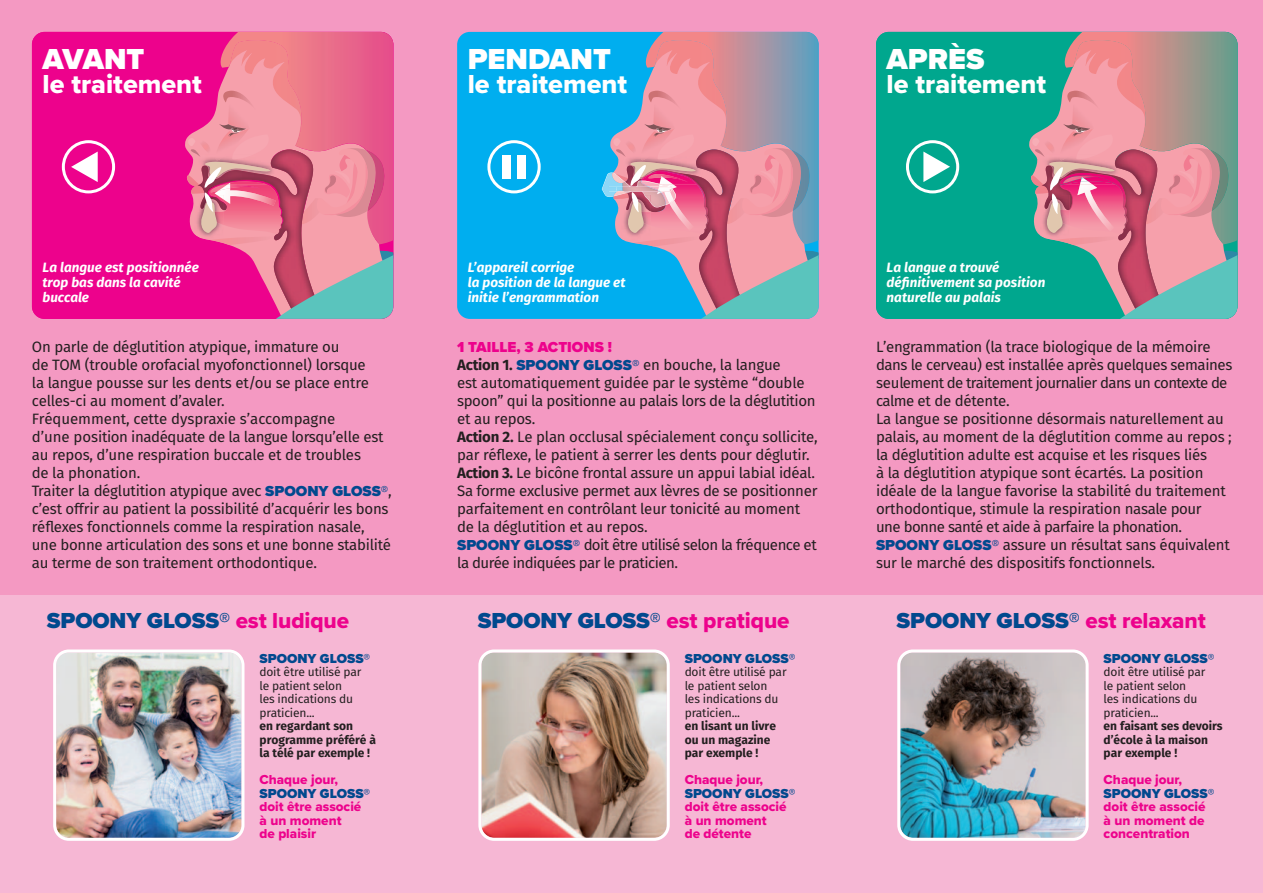
<style>
.page{position:relative;width:1263px;height:893px;background:#f499c2}
.page>*{position:absolute;margin:0;border:0;box-sizing:border-box;transform-origin:0 0}
.t1{font:900 30px "Proxima Nova";color:#fff}
.t2{font:27px "Proxima Nova Extrabld";color:#fff}
.t3{font:900 22.5px "Proxima Nova";letter-spacing:-.005em;color:#01498e}
.t4{font:15px/18px "Fira Sans";letter-spacing:-.015em;color:#231f20}
.t5{font:15px/18px "Fira Sans";letter-spacing:-.035em;color:#231f20}
.t6{font:900 15px "Proxima Nova";color:#ed028c}
.t7{font:13.5px/13.5px "Proxima Nova Extrabld";color:#ed028c}
.t8{font:italic 700 13.5px/15px "Fira Sans";color:#fff}
.t9{font:900 13.5px "Proxima Nova";color:#01498e}
.t10{font:12px/13.5px "Fira Sans";letter-spacing:-.015em;color:#231f20}
.t11{font:700 12px/13.5px "Fira Sans";color:#231f20}
.s1{font-family:"Proxima Nova";font-weight:900;color:#01498e}
.s2{font-family:"Proxima Nova Extrabld";font-weight:400;color:#ed028c}
.s3{font-weight:700}
</style>
<div class="page">
<div style="left:0;top:595px;width:1263px;height:298px;background:#f6b7d4"></div>
<div style="left:32px;top:32px;width:187px;height:287px;background:#ed028c"></div>
<div style="left:185px;top:37px;width:34px;height:281px;background:#ed028c"></div>
<img style="left:219px;top:32px;width:174px;height:92px">
<img style="left:229px;top:40px;width:150px;height:84px">
<svg style="left:186px;top:124px;width:207px;height:195px;background:#d77197"></svg>
<div style="left:457px;top:32px;width:187px;height:287px;background:#00aeef"></div>
<div style="left:610px;top:37px;width:34px;height:87px;background:#00aeef"></div>
<img style="left:644px;top:32px;width:175px;height:92px">
<img style="left:654px;top:40px;width:150px;height:84px">
<svg style="left:602px;top:124px;width:217px;height:195px;background:#a097b0"></svg>
<div style="left:876px;top:32px;width:187px;height:287px;background:#00a78e"></div>
<div style="left:1029px;top:37px;width:34px;height:281px;background:#00a78e"></div>
<img style="left:1063px;top:32px;width:174px;height:92px">
<img style="left:1073px;top:40px;width:150px;height:84px">
<svg style="left:1030px;top:124px;width:207px;height:195px;background:#a79398"></svg>
<img style="left:53px;top:649px;width:191px;height:192px">
<img style="left:478px;top:649px;width:192px;height:192px">
<img style="left:897px;top:649px;width:192px;height:192px">
<svg style="left:62px;top:140px;width:53px;height:53px;background:#f250af"></svg>
<svg style="left:906px;top:140px;width:53px;height:53px;background:#4fc2b1"></svg>
<svg style="left:487px;top:140px;width:54px;height:53px;background:#31bdf2"></svg>
<div style="left:502px;top:155px;width:9px;height:24px;background:#fff"></div>
<div style="left:517px;top:155px;width:9px;height:24px;background:#fff"></div>
<p class="t1" style="left:43px;top:49px;width:103px">AVANT</p>
<p class="t2" style="left:43px;top:67px;width:161px">le traitement</p>
<p class="t1" style="left:468px;top:49px;width:145px">PENDANT</p>
<p class="t2" style="left:468px;top:67px;width:161px">le traitement</p>
<p class="t1" style="left:887px;top:49px;width:99px">APRÈS</p>
<p class="t2" style="left:887px;top:67px;width:161px">le traitement</p>
<p class="t8" style="left:43px;top:261px;width:158px">La langue est positionnée trop bas dans la cavité buccale</p>
<p class="t8" style="left:468px;top:261px;width:108px">L’appareil corrige</p>
<p class="t8" style="left:468px;top:276px;width:159px">la position de la langue et initie l’engrammation</p>
<p class="t4" style="left:32px;top:339px;width:309px">On parle de déglutition atypique, immature ou</p>
<p class="t4" style="left:32px;top:357px;width:335px">de TOM (trouble orofacial myofonctionnel) lorsque</p>
<p class="t4" style="left:32px;top:375px;width:339px">la langue pousse sur les dents et/ou se place entre celles-ci au moment d’avaler.</p>
<p class="t4" style="left:32px;top:411px;width:305px">Fréquemment, cette dyspraxie s’accompagne</p>
<p class="t4" style="left:32px;top:429px;width:353px">d’une position inadéquate de la langue lorsqu’elle est au repos, d’une respiration buccale et de troubles</p>
<p class="t4" style="left:32px;top:465px;width:110px">de la phonation.</p>
<p class="t4" style="left:32px;top:483px;width:361px">Traiter la déglutition atypique avec <span class="s1">SPOONY GLOSS®</span>, c’est offrir au patient la possibilité d’acquérir les bons réflexes fonctionnels comme la respiration nasale, une bonne articulation des sons et une bonne stabilité au terme de son traitement orthodontique.</p>
<p class="t3" style="left:47px;top:613px;width:304px">SPOONY GLOSS® <span class="s2">est ludique</span></p>
<p class="t9" style="left:259px;top:654px;width:112px">SPOONY GLOSS®</p>
<p class="t10" style="left:259px;top:666px;width:103px">doit être utilisé par</p>
<p class="t10" style="left:259px;top:680px;width:84px">le patient selon</p>
<p class="t10" style="left:259px;top:693px;width:95px">les indications du praticien...</p>
<p class="t11" style="left:259px;top:720px;width:118px">en regardant son programme préféré à la télé par exemple !</p>
<p class="t7" style="left:259px;top:773px;width:80px">Chaque jour,</p>
<p class="t7" style="left:259px;top:786px;width:112px"><span class="s1">SPOONY GLOSS® </span>doit être associé</p>
<p class="t7" style="left:259px;top:813px;width:84px">à un moment</p>
<p class="t7" style="left:259px;top:827px;width:58px">de plaisir</p>
<p class="t6" style="left:457px;top:342px;width:156px">1 TAILLE, 3 ACTIONS !</p>
<p class="t4" style="left:457px;top:357px;width:325px"><span class="s3">Action 1.</span> <span class="s1">SPOONY GLOSS®</span> en bouche, la langue</p>
<p class="t4" style="left:457px;top:375px;width:360px">est automatiquement guidée par le système “double spoon” qui la positionne au palais lors de la déglutition et au repos.</p>
<p class="t4" style="left:457px;top:429px;width:362px"><span class="s3">Action 2.</span> Le plan occlusal spécialement conçu sollicite, par réflexe, le patient à serrer les dents pour déglutir.</p>
<p class="t4" style="left:457px;top:465px;width:362px"><span class="s3">Action 3.</span> Le bicône frontal assure un appui labial idéal.<br>Sa forme exclusive permet aux lèvres de se positionner parfaitement en contrôlant leur tonicité au moment de la déglutition et au repos.</p>
<p class="t5" style="left:457px;top:537px;width:361px"><span class="s1">SPOONY GLOSS®</span> doit être utilisé selon la fréquence et la durée indiquées par le praticien.</p>
<p class="t3" style="left:478px;top:613px;width:313px">SPOONY GLOSS® <span class="s2">est pratique</span></p>
<p class="t9" style="left:685px;top:654px;width:112px">SPOONY GLOSS®</p>
<p class="t10" style="left:685px;top:666px;width:103px">doit être utilisé par</p>
<p class="t10" style="left:685px;top:680px;width:84px">le patient selon</p>
<p class="t10" style="left:685px;top:693px;width:95px">les indications du</p>
<p class="t10" style="left:685px;top:707px;width:57px">praticien...</p>
<p class="t11" style="left:685px;top:720px;width:93px">en lisant un livre</p>
<p class="t11" style="left:685px;top:734px;width:87px">ou un magazine</p>
<p class="t11" style="left:685px;top:747px;width:75px">par exemple !</p>
<p class="t7" style="left:685px;top:773px;width:80px">Chaque jour,</p>
<p class="t7" style="left:685px;top:786px;width:112px"><span class="s1">SPOONY GLOSS® </span>doit être associé</p>
<p class="t7" style="left:685px;top:813px;width:84px">à un moment</p>
<p class="t7" style="left:685px;top:827px;width:68px">de détente</p>
<p class="t8" style="left:887px;top:261px;width:114px">La langue a trouvé</p>
<p class="t8" style="left:887px;top:276px;width:160px">définitivement sa position naturelle au palais</p>
<p class="t4" style="left:876px;top:339px;width:358px">L’engrammation (la trace biologique de la mémoire dans le cerveau) est installée après quelques semaines seulement de traitement journalier dans un contexte de calme et de détente.</p>
<p class="t4" style="left:876px;top:411px;width:357px">La langue se positionne désormais naturellement au palais, au moment de la déglutition comme au repos ; la déglutition adulte est acquise et les risques liés</p>
<p class="t4" style="left:876px;top:465px;width:351px">à la déglutition atypique sont écartés. La position idéale de la langue favorise la stabilité du traitement orthodontique, stimule la respiration nasale pour</p>
<p class="t5" style="left:876px;top:519px;width:308px">une bonne santé et aide à parfaire la phonation.</p>
<p class="t4" style="left:876px;top:537px;width:355px"><span class="s1">SPOONY GLOSS®</span> assure un résultat sans équivalent sur le marché des dispositifs fonctionnels.</p>
<p class="t3" style="left:897px;top:613px;width:311px">SPOONY GLOSS® <span class="s2">est relaxant</span></p>
<p class="t9" style="left:1104px;top:654px;width:112px">SPOONY GLOSS®</p>
<p class="t10" style="left:1104px;top:666px;width:103px">doit être utilisé par</p>
<p class="t10" style="left:1104px;top:680px;width:84px">le patient selon</p>
<p class="t10" style="left:1104px;top:693px;width:95px">les indications du</p>
<p class="t10" style="left:1104px;top:707px;width:57px">praticien...</p>
<p class="t11" style="left:1104px;top:720px;width:121px">en faisant ses devoirs</p>
<p class="t11" style="left:1104px;top:734px;width:106px">d’école à la maison</p>
<p class="t11" style="left:1104px;top:747px;width:75px">par exemple !</p>
<p class="t7" style="left:1104px;top:773px;width:80px">Chaque jour,</p>
<p class="t7" style="left:1104px;top:786px;width:112px"><span class="s1">SPOONY GLOSS® </span>doit être associé</p>
<p class="t7" style="left:1104px;top:813px;width:102px">à un moment de</p>
<p class="t7" style="left:1104px;top:827px;width:88px">concentration</p>
</div>
